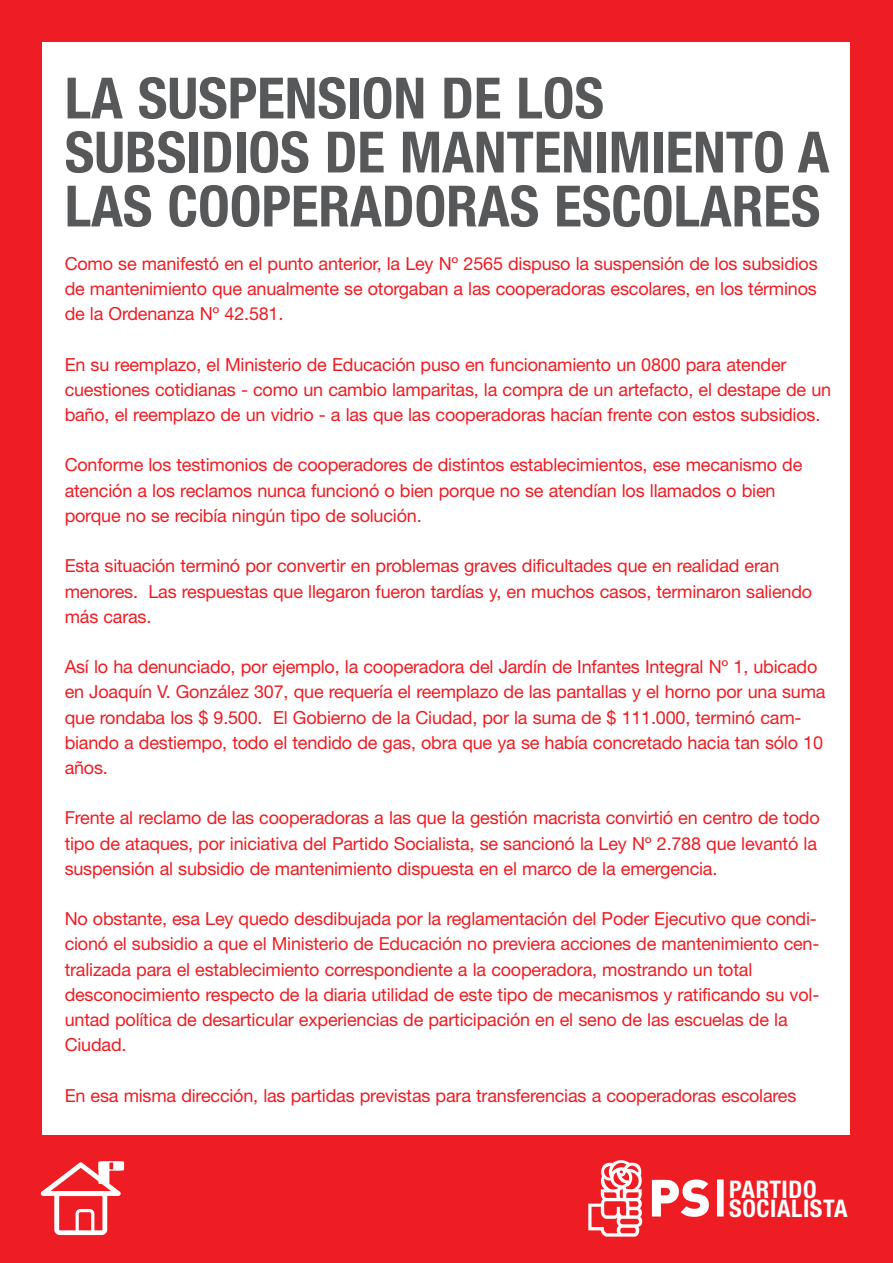
<style>
.page{position:relative;width:893px;height:1263px;background:#ee1d23}
.page>*{position:absolute;margin:0;border:0;box-sizing:border-box;transform-origin:0 0}
.t1{font:700 condensed 57px/54px "Helvetica Neue";color:#57585a}
.t2{font:700 condensed 24.3px/19.4px "Helvetica Neue";letter-spacing:.025em;color:#fff}
.t3{font:18px/25.2px "Helvetica Neue";letter-spacing:-.01em;color:#ee1d23}
.s1{font-family:"DIN";font-weight:900;font-stretch:normal;font-size:51.6px}
</style>
<div class="page">
<div style="left:43px;top:43px;width:807px;height:1092px;background:#fff"></div>
<hr style="left:719px;top:1179px;width:2px;height:37px;background:#fff">
<svg style="left:588px;top:1160px;width:54px;height:77px"></svg>
<svg style="left:41px;top:1162px;width:80px;height:73px"></svg>
<hr style="left:102px;top:1163px;width:4px;height:20px;background:#fff">
<svg style="left:107px;top:1165px;width:9px;height:2px"></svg>
<div style="left:102px;top:1160px;width:19px;height:12px;border:4px solid #fff"></div>
<h1 class="t1" style="left:65px;top:70px;width:766px">LA SUSPENSION DE LOS<br>SUBSIDIOS DE MANTENIMIENTO A<br>LAS COOPERADORAS ESCOLARES</h1>
<p class="t3" style="left:65px;top:251px;width:754px;text-align:justify">Como se manifestó en el punto anterior, la Ley Nº 2565 dispuso la suspensión de los subsidios de mantenimiento que anualmente se otorgaban a las cooperadoras escolares, en los términos de la Ordenanza Nº 42.581.</p>
<p class="t3" style="left:65px;top:351px;width:768px">En su reemplazo, el Ministerio de Educación puso en funcionamiento un 0800 para atender cuestiones cotidianas - como un cambio lamparitas, la compra de un artefacto, el destape de un baño, el reemplazo de un vidrio - a las que las cooperadoras hacían frente con estos subsidios.</p>
<p class="t3" style="left:65px;top:452px;width:739px">Conforme los testimonios de cooperadores de distintos establecimientos, ese mecanismo de atención a los reclamos nunca funcionó o bien porque no se atendían los llamados o bien porque no se recibía ningún tipo de solución.</p>
<p class="t3" style="left:65px;top:553px;width:749px">Esta situación terminó por convertir en problemas graves dificultades que en realidad eran menores. Las respuestas que llegaron fueron tardías y, en muchos casos, terminaron saliendo más caras.</p>
<p class="t3" style="left:65px;top:654px;width:762px">Así lo ha denunciado, por ejemplo, la cooperadora del Jardín de Infantes Integral Nº 1, ubicado en Joaquín V. González 307, que requería el reemplazo de las pantallas y el horno por una suma que rondaba los $ 9.500. El Gobierno de la Ciudad, por la suma de $ 111.000, terminó cam&shy;biando a destiempo, todo el tendido de gas, obra que ya se había concretado hacia tan sólo 10 años.</p>
<p class="t3" style="left:65px;top:805px;width:756px">Frente al reclamo de las cooperadoras a las que la gestión macrista convirtió en centro de todo tipo de ataques, por iniciativa del Partido Socialista, se sancionó la Ley Nº 2.788 que levantó la suspensión al subsidio de mantenimiento dispuesta en el marco de la emergencia.</p>
<p class="t3" style="left:65px;top:906px;width:756px">No obstante, esa Ley quedo desdibujada por la reglamentación del Poder Ejecutivo que condi&shy;cionó el subsidio a que el Ministerio de Educación no previera acciones de mantenimiento cen&shy;tralizada para el establecimiento correspondiente a la cooperadora, mostrando un total desconocimiento respecto de la diaria utilidad de este tipo de mecanismos y ratificando su vol&shy;untad política de desarticular experiencias de participación en el seno de las escuelas de la Ciudad.</p>
<p class="t3" style="left:65px;top:1082px;width:733px">En esa misma dirección, las partidas previstas para transferencias a cooperadoras escolares</p>
<h2 class="t2" style="left:729px;top:1179px;width:120px;text-indent:-81px"><span class="s1">PS</span> PART DO<br>SOC AL STA</h2>
</div>
